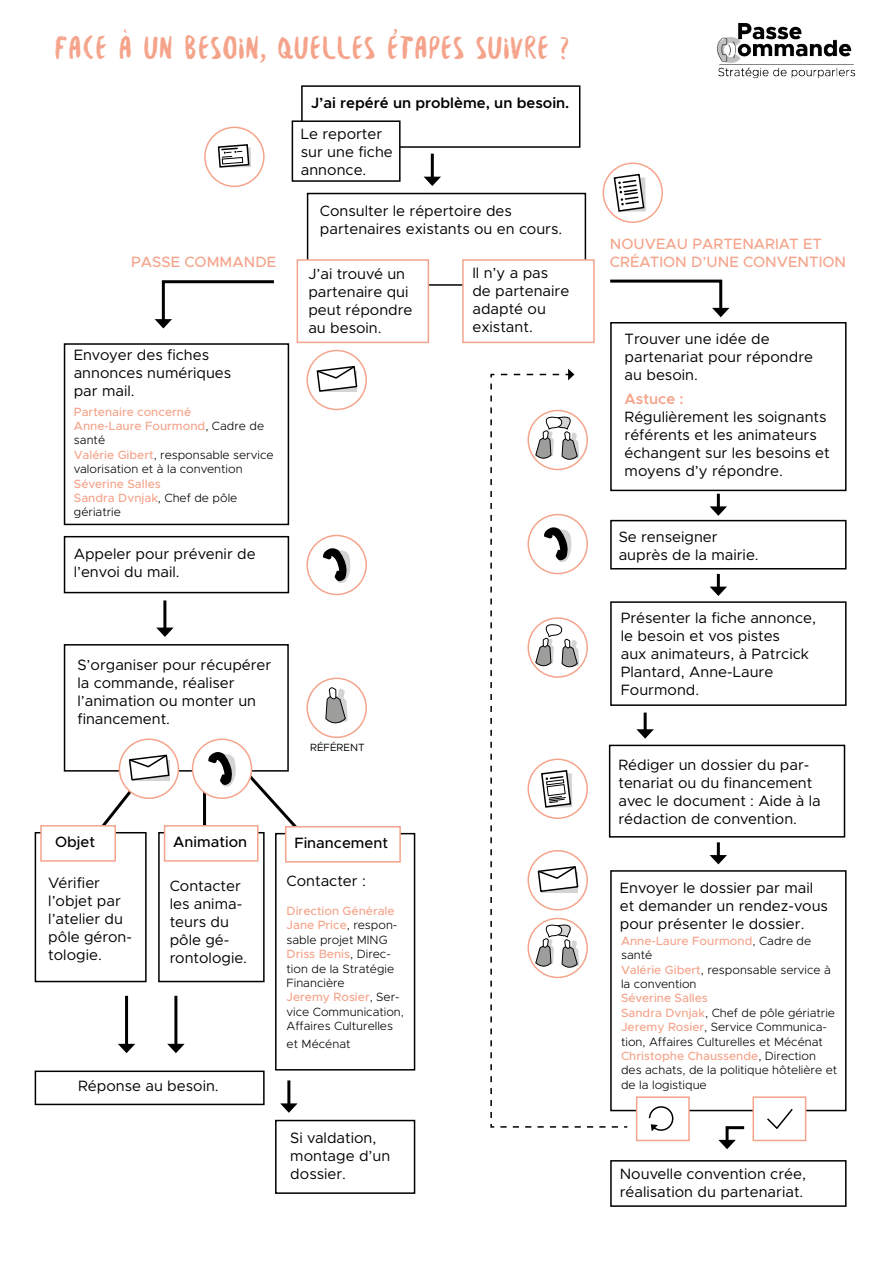
<style>
.page{position:relative;width:893px;height:1263px;background:#fff}
.page>*{position:absolute;margin:0;border:0;box-sizing:border-box;transform-origin:0 0}
.t1{font:34.5px "Besom";color:#f5a48b}
.t2{font:15px/18px "Metropolis";color:#000}
.t3{font:500 15px "Metropolis";color:#f5a48b}
.t4{font:600 15px "Metropolis";color:#000}
.t5{font:500 15px "Metropolis";color:#000}
.t6{font:600 15px "Metropolis";color:#f5a48b}
.t7{font:300 12px/14.4px "Metropolis";color:#000}
.t8{font:500 12px/14.4px "Metropolis";color:#f5a48b}
.t9{font:10.5px "Metropolis";color:#000}
.s1{font-weight:500;color:#f5a48b}
.s2{font-weight:300;color:#000}
</style>
<div class="page">
<div style="left:301px;top:85px;width:279px;height:63px;border:2px solid #000"></div>
<div style="left:307px;top:193px;width:279px;height:93px;border:2px solid #000"></div>
<div style="left:297px;top:259px;width:132px;height:84px;background:#fff;border:2px solid #f5a48b"></div>
<div style="left:292px;top:121px;width:108px;height:60px;background:#fff"></div>
<div style="left:292px;top:120px;width:109px;height:62px;border:2px solid #000"></div>
<div style="left:462px;top:259px;width:133px;height:84px;background:#fff;border:2px solid #f5a48b"></div>
<div style="left:64px;top:343px;width:225px;height:182px;border:2px solid #000"></div>
<div style="left:610px;top:322px;width:236px;height:169px;border:2px solid #000"></div>
<div style="left:610px;top:601px;width:236px;height:105px;border:2px solid #000"></div>
<div style="left:609px;top:745px;width:236px;height:92px;border:2px solid #000"></div>
<div style="left:610px;top:520px;width:236px;height:49px;border:2px solid #000"></div>
<div style="left:64px;top:536px;width:225px;height:57px;border:2px solid #000"></div>
<div style="left:64px;top:644px;width:225px;height:128px;border:2px solid #000"></div>
<div style="left:35px;top:832px;width:112px;height:150px;border:2px solid #000"></div>
<div style="left:158px;top:832px;width:107px;height:150px;border:2px solid #000"></div>
<div style="left:275px;top:833px;width:140px;height:237px;border:2px solid #000"></div>
<hr style="left:431px;top:154px;width:3px;height:25px;background:#000">
<svg style="left:424px;top:177px;width:17px;height:9px"></svg>
<svg style="left:155px;top:280px;width:119px;height:48px"></svg>
<svg style="left:610px;top:279px;width:119px;height:38px"></svg>
<svg style="left:316px;top:366px;width:42px;height:26px"></svg>
<div style="left:306px;top:350px;width:61px;height:60px;border:2px solid #f5a48b;border-radius:50%"></div>
<div style="left:602px;top:162px;width:61px;height:61px;border:2px solid #f5a48b;border-radius:50%"></div>
<svg style="left:613px;top:173px;width:33px;height:39px"></svg>
<div style="left:204px;top:127px;width:61px;height:60px;border:2px solid #f5a48b;border-radius:50%"></div>
<svg style="left:217px;top:144px;width:34px;height:24px"></svg>
<div style="left:306px;top:535px;width:61px;height:60px;border:2px solid #f5a48b;border-radius:50%"></div>
<svg style="left:322px;top:548px;width:32px;height:48px"></svg>
<hr style="left:163px;top:600px;width:3px;height:30px;background:#000">
<svg style="left:156px;top:627px;width:18px;height:10px"></svg>
<div style="left:306px;top:678px;width:61px;height:60px;border:2px solid #f5a48b;border-radius:50%"></div>
<svg style="left:325px;top:687px;width:23px;height:51px"></svg>
<hr style="left:203px;top:771px;width:3px;height:58px;background:#000">
<div style="left:40px;top:825px;width:76px;height:37px;background:#fff;border:2px solid #f5a48b"></div>
<div style="left:164px;top:825px;width:95px;height:37px;background:#fff;border:2px solid #f5a48b"></div>
<div style="left:285px;top:826px;width:116px;height:37px;background:#fff;border:2px solid #f5a48b"></div>
<hr style="left:125px;top:996px;width:3px;height:50px;background:#000">
<svg style="left:118px;top:1044px;width:17px;height:9px"></svg>
<hr style="left:174px;top:996px;width:3px;height:50px;background:#000">
<svg style="left:167px;top:1044px;width:18px;height:9px"></svg>
<hr style="left:287px;top:1080px;width:3px;height:26px;background:#000">
<svg style="left:280px;top:1103px;width:18px;height:10px"></svg>
<div style="left:35px;top:1070px;width:230px;height:35px;border:2px solid #000"></div>
<div style="left:275px;top:1120px;width:140px;height:74px;border:2px solid #000"></div>
<div style="left:610px;top:1160px;width:236px;height:47px;border:2px solid #000"></div>
<div style="left:119px;top:739px;width:59px;height:59px;background:#fff;border-radius:50%"></div>
<div style="left:119px;top:738px;width:60px;height:61px;border:2px solid #f5a48b;border-radius:50%"></div>
<svg style="left:93px;top:753px;width:77px;height:84px"></svg>
<div style="left:193px;top:739px;width:59px;height:59px;background:#fff;border-radius:50%"></div>
<div style="left:192px;top:738px;width:60px;height:61px;border:2px solid #f5a48b;border-radius:50%"></div>
<svg style="left:208px;top:749px;width:95px;height:86px"></svg>
<img style="left:716px;top:23px;width:140px;height:56px">
<hr style="left:717px;top:494px;width:3px;height:15px;background:#000">
<svg style="left:710px;top:506px;width:17px;height:10px"></svg>
<hr style="left:717px;top:574px;width:3px;height:15px;background:#000">
<svg style="left:710px;top:587px;width:17px;height:9px"></svg>
<hr style="left:644px;top:712px;width:3px;height:20px;background:#000">
<svg style="left:636px;top:729px;width:18px;height:10px"></svg>
<div style="left:610px;top:870px;width:236px;height:241px;border:2px solid #000"></div>
<hr style="left:717px;top:842px;width:3px;height:16px;background:#000">
<svg style="left:710px;top:855px;width:17px;height:9px"></svg>
<div style="left:636px;top:1096px;width:54px;height:45px;background:#fff;border:2px solid #f5a48b"></div>
<div style="left:752px;top:1096px;width:54px;height:45px;background:#fff;border:2px solid #f5a48b"></div>
<div style="left:649px;top:1106px;width:24px;height:25px;border:2px solid #000;border-radius:50%"></div>
<svg style="left:648px;top:1118px;width:10px;height:13px"></svg>
<svg style="left:490px;top:373px;width:139px;height:755px"></svg>
<svg style="left:568px;top:369px;width:6px;height:11px"></svg>
<svg style="left:767px;top:1109px;width:26px;height:21px"></svg>
<svg style="left:718px;top:1126px;width:27px;height:23px"></svg>
<h1 class="t1" style="left:54px;top:22px;width:516px">FACE A UN BESOIN, QUELLES ÉTAPES SUIVRE ?</h1>
<p class="t4" style="left:311px;top:93px;width:260px">J’ai repéré un problème, un besoin.</p>
<p class="t2" style="left:301px;top:125px;width:94px">Le reporter sur une fiche annonce.</p>
<p class="t2" style="left:320px;top:202px;width:244px">Consulter le répertoire des partenaires existants ou en cours.</p>
<p class="t3" style="left:610px;top:234px;width:214px">NOUVEAU PARTENARIAT ET</p>
<p class="t3" style="left:131px;top:253px;width:147px">PASSE COMMANDE</p>
<p class="t3" style="left:610px;top:252px;width:238px">CRÉATION D’UNE CONVENTION</p>
<p class="t2" style="left:472px;top:263px;width:98px">Il n’y a pas de partenaire adapté ou existant.</p>
<p class="t2" style="left:308px;top:265px;width:106px">J’ai trouvé un partenaire qui peut répondre au besoin.</p>
<p class="t2" style="left:625px;top:329px;width:190px">Trouver une idée de partenariat pour répondre au besoin.</p>
<p class="t2" style="left:74px;top:346px;width:159px">Envoyer des fiches annonces numériques par mail.</p>
<p class="t6" style="left:625px;top:390px;width:61px">Astuce :</p>
<p class="t2" style="left:625px;top:408px;width:207px">Régulièrement les soignants référents et les animateurs échangent sur les besoins et moyens d’y répondre.</p>
<p class="t7" style="left:74px;top:404px;width:201px"><span class="s1">Partenaire concerné<br>Anne-Laure Fourmond</span>, Cadre de santé<br><span class="s1">Valérie Gibert</span>, responsable service valorisation et à la convention</p>
<p class="t8" style="left:74px;top:476px;width:165px">Séverine Salles<br>Sandra Dvnjak<span class="s2">, Chef de pôle gériatrie</span></p>
<p class="t2" style="left:619px;top:528px;width:100px">Se renseigner</p>
<p class="t2" style="left:74px;top:544px;width:183px">Appeler pour prévenir de</p>
<p class="t2" style="left:619px;top:546px;width:142px">auprès de la mairie.</p>
<p class="t2" style="left:74px;top:562px;width:107px">l’envoi du mail.</p>
<p class="t2" style="left:77px;top:655px;width:195px">S’organiser pour récupérer la commande, réaliser l’animation ou monter un financement.</p>
<p class="t9" style="left:310px;top:741px;width:56px">RÉFÉRENT</p>
<p class="t5" style="left:55px;top:832px;width:42px">Objet</p>
<p class="t5" style="left:173px;top:832px;width:75px">Animation</p>
<p class="t5" style="left:294px;top:833px;width:95px">Financement</p>
<p class="t2" style="left:48px;top:874px;width:85px">Vérifier l’objet par l’atelier du pôle géron&shy;tologie.</p>
<p class="t2" style="left:170px;top:876px;width:79px">Contacter les anima&shy;teurs du pôle gé&shy;rontologie.</p>
<p class="t2" style="left:287px;top:872px;width:81px">Contacter :</p>
<p class="t7" style="left:287px;top:904px;width:119px"><span class="s1">Direction Générale<br>Jane Price</span>, respon&shy;sable projet MING<br><span class="s1">Driss Benis</span>, Direc&shy;tion de la Stratégie<br>Financière<br><span class="s1">Jeremy Rosier</span>, Ser&shy;vice Communication,<br>Affaires Culturelles</p>
<p class="t7" style="left:287px;top:1037px;width:65px">et Mécénat</p>
<p class="t2" style="left:78px;top:1077px;width:142px">Réponse au besoin.</p>
<p class="t2" style="left:290px;top:1128px;width:102px">Si valdation, montage d’un dossier.</p>
<p class="t2" style="left:621px;top:609px;width:197px">Présenter la fiche annonce, le besoin et vos pistes<br>aux animateurs, à Patrcick<br>Plantard, Anne-Laure<br>Fourmond.</p>
<p class="t2" style="left:618px;top:756px;width:204px">Rédiger un dossier du par&shy;tenariat ou du financement avec le document : Aide à la rédaction de convention.</p>
<p class="t2" style="left:620px;top:878px;width:210px">Envoyer le dossier par mail et demander un rendez-vous pour présenter le dossier.</p>
<p class="t7" style="left:621px;top:933px;width:211px"><span class="s1">Anne-Laure Fourmond</span>, Cadre de santé<br><span class="s1">Valérie Gibert</span>, responsable service à la convention</p>
<p class="t7" style="left:621px;top:991px;width:218px"><span class="s1">Séverine Salles<br>Sandra Dvnjak</span>, Chef de pôle gériatrie<br><span class="s1">Jeremy Rosier</span>, Service Communica&shy;tion, Affaires Culturelles et Mécénat<br><span class="s1">Christophe Chaussende</span>, Direction des achats, de la politique hôtelière et de la logistique</p>
<p class="t2" style="left:620px;top:1164px;width:188px">Nouvelle convention crée, réalisation du partenariat.</p>
</div>
